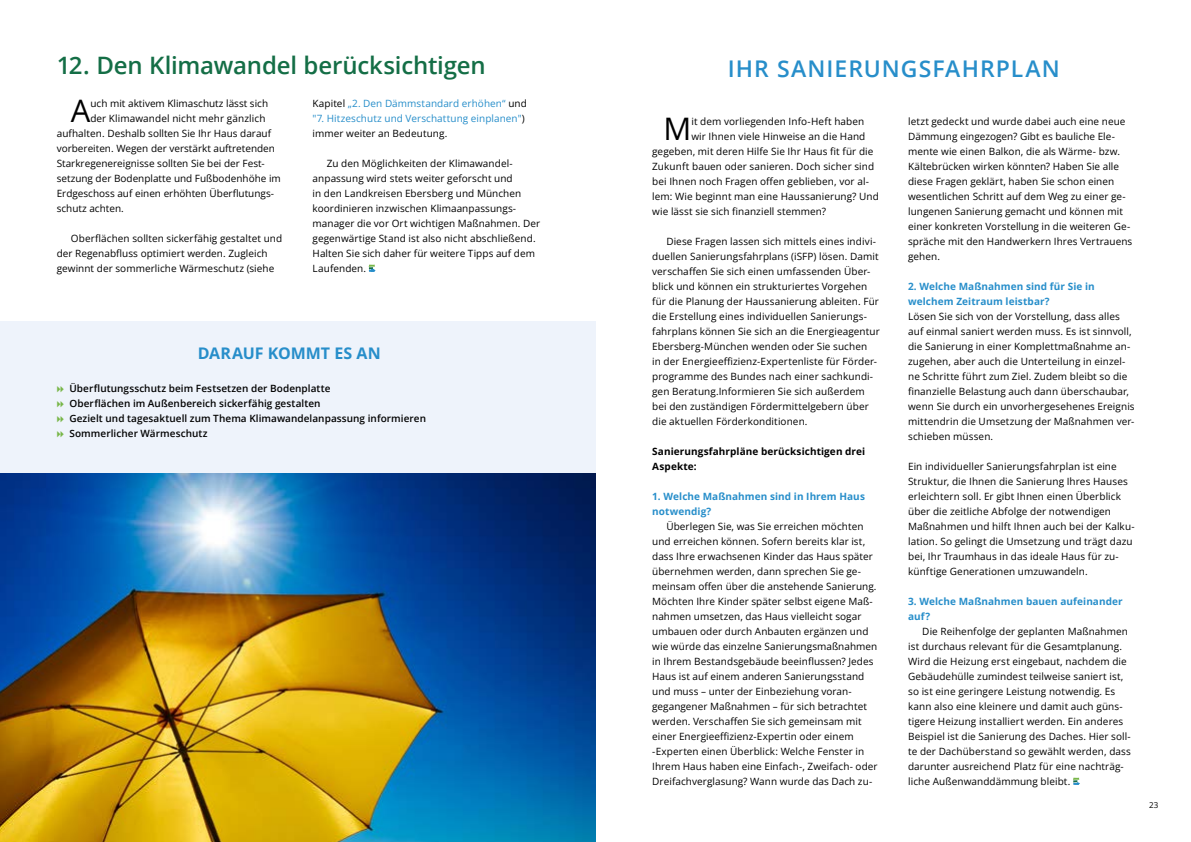
<style>
.page{position:relative;width:1191px;height:842px;background:#fff}
.page>*{position:absolute;margin:0;border:0;box-sizing:border-box;transform-origin:0 0}
.t1{font:31px "Open Sans";color:#000}
.t2{font:600 24px "Open Sans";letter-spacing:-.01em;color:#146e46}
.t3{font:600 23px "Open Sans";letter-spacing:.045em;color:#278eca}
.t4{font:700 16px "Open Sans";color:#278eca}
.t5{font:10px/15px "Open Sans";letter-spacing:.005em;color:#000}
.t6{font:600 10px/15px "Open Sans";letter-spacing:.005em;color:#000}
.t7{font:700 10px/15px "Open Sans";letter-spacing:.01em;color:#278eca}
.t8{font:10px/15px "Open Sans";letter-spacing:.005em;color:#278eca}
.t9{font:700 10px/15px "Open Sans";letter-spacing:.01em;color:#000}
.t10{font:8px "Open Sans";color:#000}
.s1{color:#000}
</style>
<div class="page">
<svg style="left:369px;top:264px;width:7px;height:8px"></svg>
<div style="left:0;top:322px;width:595px;height:153px;background:#eef3fb"></div>
<img style="left:0;top:474px;width:595px;height:368px">
<svg style="left:1073px;top:777px;width:7px;height:8px"></svg>
<h2 class="t2" style="left:57px;top:49px;width:430px">12. Den Klimawandel berücksichtigen</h2>
<h1 class="t1" style="left:71px;top:89px;width:21px">A</h1>
<p class="t5" style="left:90px;top:95px;width:179px">uch mit aktivem Klimaschutz lässt sich</p>
<p class="t8" style="left:313px;top:95px;width:216px"><span class="s1">Kapitel</span> „2. Den Dämmstandard erhöhen“ <span class="s1">und </span>"7. Hitzeschutz und Verschattung einplanen"<span class="s1">) immer weiter an Bedeutung.</span></p>
<p class="t5" style="left:313px;top:155px;width:229px;text-indent:14px">Zu den Möglichkeiten der Klimawandel&shy;anpassung wird stets weiter geforscht und<br>in den Landkreisen Ebersberg und München koordinieren inzwischen Klimaanpassungs&shy;manager die vor Ort wichtigen Maßnahmen. Der gegenwärtige Stand ist also nicht abschließend.<br>Halten Sie sich daher für weitere Tipps auf dem Laufenden.</p>
<p class="t5" style="left:90px;top:110px;width:176px">der Klimawandel nicht mehr gänzlich</p>
<p class="t5" style="left:57px;top:125px;width:216px">aufhalten. Deshalb sollten Sie Ihr Haus darauf</p>
<p class="t5" style="left:57px;top:140px;width:220px">vorbereiten. Wegen der verstärkt auftretenden</p>
<p class="t5" style="left:57px;top:155px;width:210px">Starkregenereignisse sollten Sie bei der Fest-</p>
<p class="t5" style="left:57px;top:170px;width:226px">setzung der Bodenplatte und Fußbodenhöhe im</p>
<p class="t5" style="left:57px;top:185px;width:219px">Erdgeschoss auf einen erhöhten Überflutungs-</p>
<p class="t5" style="left:57px;top:200px;width:69px">schutz achten.</p>
<p class="t5" style="left:57px;top:230px;width:227px;text-indent:14px">Oberflächen sollten sickerfähig gestaltet und der Regenabfluss optimiert werden. Zugleich gewinnt der sommerliche Wärmeschutz (siehe</p>
<h3 class="t4" style="left:198px;top:342px;width:184px">DARAUF KOMMT ES AN</h3>
<p class="t6" style="left:69px;top:381px;width:358px">Überflutungsschutz beim Festsetzen der Bodenplatte<br>Oberflächen im Außenbereich sickerfähig gestalten<br>Gezielt und tagesaktuell zum Thema Klimawandelanpassung informieren Sommerlicher Wärmeschutz</p>
<h3 class="t3" style="left:728px;top:53px;width:333px">IHR SANIERUNGSFAHRPLAN</h3>
<h1 class="t1" style="left:663px;top:107px;width:29px">M</h1>
<p class="t5" style="left:691px;top:113px;width:174px">it dem vorliegenden Info-Heft haben</p>
<p class="t5" style="left:691px;top:128px;width:176px">wir Ihnen viele Hinweise an die Hand</p>
<p class="t5" style="left:652px;top:143px;width:223px">gegeben, mit deren Hilfe Sie Ihr Haus fit für die</p>
<p class="t5" style="left:652px;top:158px;width:223px">Zukunft bauen oder sanieren. Doch sicher sind</p>
<p class="t5" style="left:652px;top:173px;width:218px">bei Ihnen noch Fragen offen geblieben, vor al-</p>
<p class="t5" style="left:652px;top:188px;width:228px">lem: Wie beginnt man eine Haussanierung? Und</p>
<p class="t5" style="left:652px;top:203px;width:175px">wie lässt sie sich finanziell stemmen?</p>
<p class="t5" style="left:652px;top:233px;width:229px;text-indent:14px">Diese Fragen lassen sich mittels eines indivi&shy;duellen Sanierungsfahrplans (iSFP) lösen. Damit verschaffen Sie sich einen umfassenden Über&shy;blick und können ein strukturiertes Vorgehen für die Planung der Haussanierung ableiten. Für die Erstellung eines individuellen Sanierungs&shy;fahrplans können Sie sich an die Energieagentur Ebersberg-München wenden oder Sie suchen<br>in der Energieeffizienz-Expertenliste für Förder&shy;programme des Bundes nach einer sachkundi&shy;gen Beratung.Informieren Sie sich außerdem bei den zuständigen Fördermittelgebern über die aktuellen Förderkonditionen.</p>
<p class="t9" style="left:652px;top:443px;width:215px">Sanierungsfahrpläne berücksichtigen drei<br>Aspekte:</p>
<p class="t7" style="left:652px;top:488px;width:214px">1. Welche Maßnahmen sind in Ihrem Haus notwendig?</p>
<p class="t5" style="left:652px;top:518px;width:227px;text-indent:14px">Überlegen Sie, was Sie erreichen möchten und erreichen können. Sofern bereits klar ist, dass Ihre erwachsenen Kinder das Haus später übernehmen werden, dann sprechen Sie ge&shy;meinsam offen über die anstehende Sanierung.<br>Möchten Ihre Kinder später selbst eigene Maß&shy;nahmen umsetzen, das Haus vielleicht sogar umbauen oder durch Anbauten ergänzen und wie würde das einzelne Sanierungsmaßnahmen in Ihrem Bestandsgebäude beeinflussen? Jedes Haus ist auf einem anderen Sanierungsstand und muss – unter der Einbeziehung voran&shy;gegangener Maßnahmen – für sich betrachtet werden. Verschaffen Sie sich gemeinsam mit einer Energieeffizienz-Expertin oder einem -Experten einen Überblick: Welche Fenster in Ihrem Haus haben eine Einfach-, Zweifach- oder Dreifachverglasung? Wann wurde das Dach zu-</p>
<p class="t5" style="left:908px;top:113px;width:226px">letzt gedeckt und wurde dabei auch eine neue Dämmung eingezogen? Gibt es bauliche Ele&shy;mente wie einen Balkon, die als Wärme- bzw.<br>Kältebrücken wirken könnten? Haben Sie alle diese Fragen geklärt, haben Sie schon einen wesentlichen Schritt auf dem Weg zu einer ge&shy;lungenen Sanierung gemacht und können mit einer konkreten Vorstellung in die weiteren Ge&shy;spräche mit den Handwerkern Ihres Vertrauens gehen.</p>
<p class="t7" style="left:908px;top:278px;width:188px">2. Welche Maßnahmen sind für Sie in welchem Zeitraum leistbar?</p>
<p class="t5" style="left:908px;top:308px;width:228px">Lösen Sie sich von der Vorstellung, dass alles auf einmal saniert werden muss. Es ist sinnvoll, die Sanierung in einer Komplettmaßnahme an&shy;zugehen, aber auch die Unterteilung in einzel&shy;ne Schritte führt zum Ziel. Zudem bleibt so die finanzielle Belastung auch dann überschaubar, wenn Sie durch ein unvorhergesehenes Ereignis mittendrin die Umsetzung der Maßnahmen ver&shy;schieben müssen.</p>
<p class="t5" style="left:908px;top:458px;width:228px">Ein individueller Sanierungsfahrplan ist eine Struktur, die Ihnen die Sanierung Ihres Hauses erleichtern soll. Er gibt Ihnen einen Überblick über die zeitliche Abfolge der notwendigen Maßnahmen und hilft Ihnen auch bei der Kalku&shy;lation. So gelingt die Umsetzung und trägt dazu bei, Ihr Traumhaus in das ideale Haus für zu&shy;künftige Generationen umzuwandeln.</p>
<p class="t7" style="left:908px;top:593px;width:216px">3. Welche Maßnahmen bauen aufeinander auf?</p>
<p class="t5" style="left:908px;top:623px;width:224px;text-indent:14px">Die Reihenfolge der geplanten Maßnahmen ist durchaus relevant für die Gesamtplanung.<br>Wird die Heizung erst eingebaut, nachdem die Gebäudehülle zumindest teilweise saniert ist, so ist eine geringere Leistung notwendig. Es kann also eine kleinere und damit auch güns&shy;tigere Heizung installiert werden. Ein anderes Beispiel ist die Sanierung des Daches. Hier soll&shy;te der Dachüberstand so gewählt werden, dass darunter ausreichend Platz für eine nachträg&shy;liche Außenwanddämmung bleibt.</p>
<p class="t10" style="left:1149px;top:799px;width:11px">23</p>
</div>
